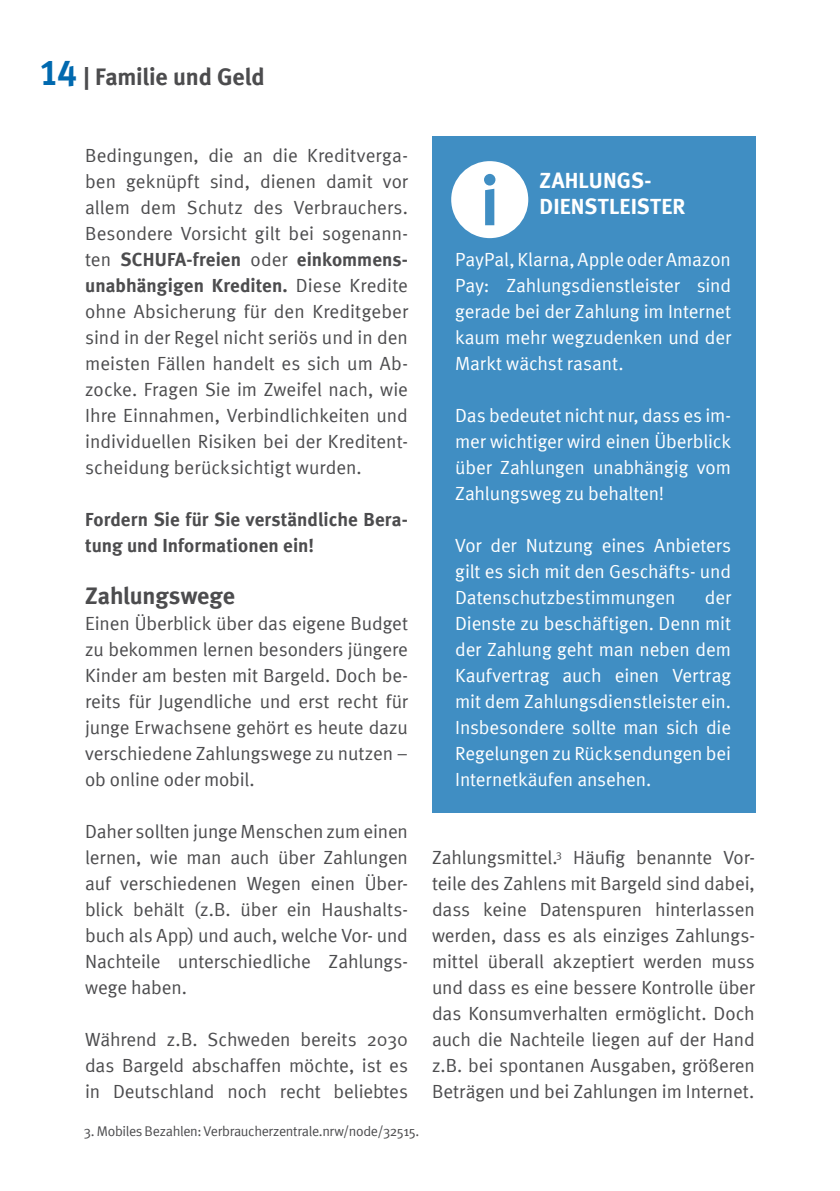
<style>
.page{position:relative;width:840px;height:1191px;background:#fff}
.page>*{position:absolute;margin:0;border:0;box-sizing:border-box;transform-origin:0 0}
.t1{font:700 24px "Meta";letter-spacing:-.01em;color:#4c4c4e}
.t2{font:700 22px/26px "Meta";letter-spacing:.005em;color:#fff}
.t3{font:19px/26px "Meta Normal";color:#4c4c4e;text-align:justify}
.t4{font:19px/26px "Meta Normal";letter-spacing:-.005em;color:#fff;text-align:justify}
.t5{font:700 19px/26px "Meta";letter-spacing:.005em;color:#4c4c4e}
.t6{font:14px "Meta Normal";letter-spacing:-.025em;color:#4c4c4e}
.s1{font-family:"Meta Plus Bold Caps";font-weight:400;font-size:36px;color:#0069af}
.s2{font-family:"Meta Normal";font-weight:400}
</style>
<div class="page">
<div style="left:432px;top:136px;width:323px;height:676px;background:#408ec3"></div>
<svg style="left:451px;top:161px;width:77px;height:77px"></svg>
<p class="t1" style="left:39px;top:62px;width:227px"><span class="s1">14</span> | Familie und Geld</p>
<p class="t3" style="left:85px;top:142px;width:324px">Bedingungen, die an die Kreditverga&shy;ben geknüpft sind, dienen damit vor allem dem Schutz des Verbrauchers.<br>Besondere Vorsicht gilt bei sogenann-</p>
<p class="t5" style="left:85px;top:246px;width:324px"><span class="s2">ten</span> SCHUFA-freien <span class="s2">oder</span> einkommens&shy;unabhängigen Krediten. <span class="s2">Diese Kredite</span></p>
<p class="t3" style="left:85px;top:298px;width:324px">ohne Absicherung für den Kreditgeber sind in der Regel nicht seriös und in den meisten Fällen handelt es sich um Ab&shy;zocke. Fragen Sie im Zweifel nach, wie Ihre Einnahmen, Verbindlichkeiten und individuellen Risiken bei der Kreditent&shy;scheidung berücksichtigt wurden.</p>
<p class="t5" style="left:85px;top:506px;width:324px">Fordern Sie für Sie verständliche Bera&shy;tung und Informationen ein!</p>
<p class="t1" style="left:85px;top:581px;width:151px">Zahlungswege</p>
<p class="t3" style="left:85px;top:610px;width:324px">Einen Überblick über das eigene Budget zu bekommen lernen besonders jüngere Kinder am besten mit Bargeld. Doch be&shy;reits für Jugendliche und erst recht für junge Erwachsene gehört es heute dazu verschiedene Zahlungswege zu nutzen – ob online oder mobil.</p>
<p class="t3" style="left:85px;top:818px;width:324px">Daher sollten junge Menschen zum einen lernen, wie man auch über Zahlungen auf verschiedenen Wegen einen Über&shy;blick behält (z.B. über ein Haushalts&shy;buch als App) und auch, welche Vor- und Nachteile unterschiedliche Zahlungs&shy;wege haben.</p>
<p class="t3" style="left:85px;top:1026px;width:324px">Während z.B. Schweden bereits 2030 das Bargeld abschaffen möchte, ist es in Deutschland noch recht beliebtes</p>
<p class="t6" style="left:84px;top:1123px;width:337px">3. Mobiles Bezahlen: Verbraucherzentrale.nrw/node/32515.</p>
<p class="t2" style="left:539px;top:167px;width:147px">ZAHLUNGS-<br>DIENSTLEISTER</p>
<p class="t4" style="left:455px;top:246px;width:277px">PayPal, Klarna, Apple oder Amazon Pay: Zahlungsdienstleister sind gerade bei der Zahlung im Internet kaum mehr wegzudenken und der Markt wächst rasant.</p>
<p class="t4" style="left:455px;top:402px;width:277px">Das bedeutet nicht nur, dass es im&shy;mer wichtiger wird einen Überblick über Zahlungen unabhängig vom Zahlungsweg zu behalten!</p>
<p class="t4" style="left:455px;top:532px;width:277px">Vor der Nutzung eines Anbieters gilt es sich mit den Geschäfts- und Datenschutzbestimmungen</p>
<p class="t4" style="left:455px;top:584px;width:277px;text-indent:249px">der Dienste zu beschäftigen. Denn mit der Zahlung geht man neben dem Kaufvertrag auch einen Vertrag mit dem Zahlungsdienstleister ein.<br>Insbesondere sollte man sich die Regelungen zu Rücksendungen bei Internetkäufen ansehen.</p>
<p class="t3" style="left:432px;top:844px;width:324px">Zahlungsmittel.<sup>3</sup> Häufig benannte Vor&shy;teile des Zahlens mit Bargeld sind dabei, dass keine Datenspuren hinterlassen werden, dass es als einziges Zahlungs&shy;mittel überall akzeptiert werden muss und dass es eine bessere Kontrolle über das Konsumverhalten ermöglicht. Doch auch die Nachteile liegen auf der Hand z.B. bei spontanen Ausgaben, größeren Beträgen und bei Zahlungen im Internet.</p>
</div>
